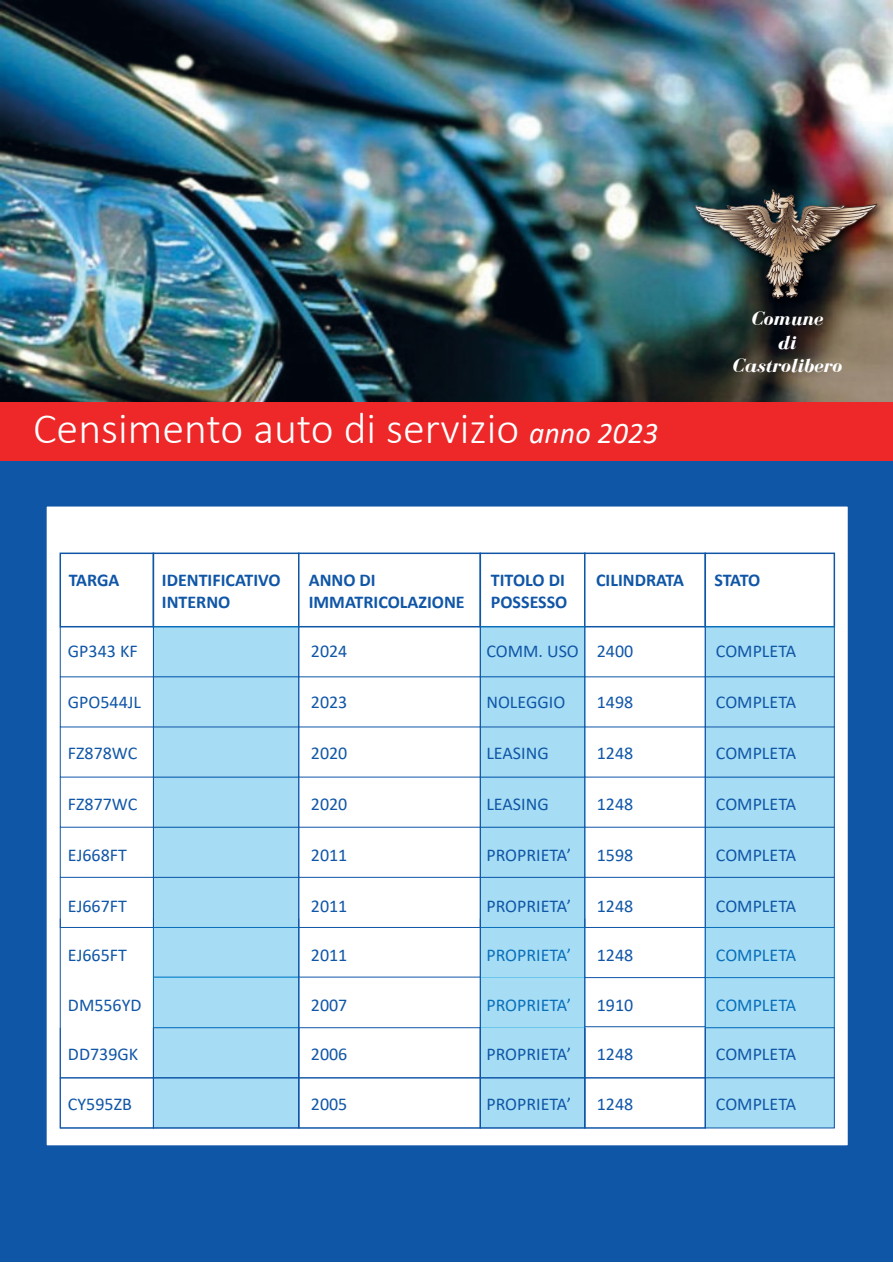
<style>
.page{position:relative;width:893px;height:1263px;background:#fff}
.page>*{position:absolute;margin:0;border:0;box-sizing:border-box;transform-origin:0 0}
.t1{font:300 43.95px "Calibri";color:#fff}
.t2{font:italic 700 19.5px/23.4px "Bodoni FLF";color:#fff;text-align:center}
.t3{font:18px "Calibri";color:#1056a7}
.t4{font:700 18px/21.6px "Calibri";color:#1056a7}
.s1{font-weight:400;font-style:italic;font-size:30px}
</style>
<div class="page">
<div style="left:0;top:402px;width:893px;height:860px;background:#1056a7"></div>
<img style="left:0;top:0;width:893px;height:402px">
<div style="left:45px;top:505px;width:804px;height:642px;background:#fff;border:2px solid #1056a7"></div>
<div style="left:60px;top:552px;width:94px;height:75px;background:#fff;border:2px solid #1056a7"></div>
<div style="left:153px;top:552px;width:146px;height:75px;background:#fff;border:2px solid #1056a7"></div>
<div style="left:298px;top:552px;width:183px;height:75px;background:#fff;border:2px solid #1056a7"></div>
<div style="left:480px;top:552px;width:105px;height:75px;background:#fff;border:2px solid #1056a7"></div>
<div style="left:584px;top:552px;width:122px;height:75px;background:#fff;border:2px solid #1056a7"></div>
<div style="left:704px;top:552px;width:131px;height:75px;background:#fff;border:2px solid #1056a7"></div>
<img style="left:689px;top:183px;width:200px;height:127px">
<img style="left:695px;top:189px;width:182px;height:110px">
<div style="left:0;top:402px;width:893px;height:58px;background:#ee2729"></div>
<div style="left:60px;top:626px;width:94px;height:51px;border:1px solid #1056a7"></div>
<div style="left:298px;top:626px;width:183px;height:51px;border:1px solid #1056a7"></div>
<div style="left:584px;top:626px;width:122px;height:51px;border:1px solid #1056a7"></div>
<div style="left:60px;top:877px;width:94px;height:51px;border:1px solid #1056a7"></div>
<div style="left:298px;top:877px;width:183px;height:51px;border:1px solid #1056a7"></div>
<div style="left:584px;top:877px;width:122px;height:51px;border:1px solid #1056a7"></div>
<div style="left:584px;top:927px;width:122px;height:51px;border:1px solid #1056a7"></div>
<div style="left:584px;top:976px;width:122px;height:51px;border:1px solid #1056a7"></div>
<div style="left:480px;top:627px;width:105px;height:50px;background:#a6ddf4"></div>
<div style="left:480px;top:677px;width:105px;height:50px;background:#a6ddf4"></div>
<div style="left:480px;top:727px;width:105px;height:50px;background:#a6ddf4"></div>
<div style="left:480px;top:777px;width:105px;height:50px;background:#a6ddf4"></div>
<div style="left:480px;top:827px;width:105px;height:50px;background:#a6ddf4"></div>
<div style="left:480px;top:877px;width:105px;height:50px;background:#a6ddf4"></div>
<div style="left:480px;top:1028px;width:105px;height:50px;background:#a6ddf4"></div>
<div style="left:480px;top:1078px;width:105px;height:50px;background:#a6ddf4"></div>
<div style="left:705px;top:627px;width:129px;height:50px;background:#a6ddf4"></div>
<div style="left:705px;top:677px;width:129px;height:50px;background:#a6ddf4"></div>
<div style="left:705px;top:727px;width:129px;height:50px;background:#a6ddf4"></div>
<div style="left:705px;top:777px;width:129px;height:50px;background:#a6ddf4"></div>
<div style="left:705px;top:827px;width:129px;height:50px;background:#a6ddf4"></div>
<div style="left:705px;top:877px;width:129px;height:50px;background:#a6ddf4"></div>
<div style="left:705px;top:1028px;width:129px;height:50px;background:#a6ddf4"></div>
<div style="left:705px;top:1078px;width:129px;height:50px;background:#a6ddf4"></div>
<div style="left:153px;top:627px;width:146px;height:50px;background:#a6ddf4"></div>
<div style="left:153px;top:677px;width:146px;height:50px;background:#a6ddf4"></div>
<div style="left:153px;top:727px;width:146px;height:50px;background:#a6ddf4"></div>
<div style="left:153px;top:777px;width:146px;height:50px;background:#a6ddf4"></div>
<div style="left:153px;top:827px;width:146px;height:50px;background:#a6ddf4"></div>
<div style="left:153px;top:877px;width:146px;height:50px;background:#a6ddf4"></div>
<div style="left:153px;top:1078px;width:146px;height:50px;background:#a6ddf4"></div>
<div style="left:153px;top:626px;width:146px;height:51px;border:1px solid #1056a7"></div>
<div style="left:153px;top:676px;width:146px;height:51px;border:1px solid #1056a7"></div>
<div style="left:153px;top:777px;width:146px;height:50px;border:1px solid #1056a7"></div>
<div style="left:153px;top:827px;width:146px;height:51px;border:1px solid #1056a7"></div>
<div style="left:153px;top:877px;width:146px;height:51px;border:1px solid #1056a7"></div>
<div style="left:298px;top:926px;width:183px;height:51px;border:1px solid #1056a7"></div>
<div style="left:480px;top:626px;width:105px;height:51px;border:1px solid #1056a7"></div>
<div style="left:480px;top:676px;width:105px;height:51px;border:1px solid #1056a7"></div>
<div style="left:480px;top:727px;width:105px;height:50px;border:1px solid #1056a7"></div>
<div style="left:480px;top:777px;width:105px;height:50px;border:1px solid #1056a7"></div>
<div style="left:480px;top:827px;width:105px;height:51px;border:1px solid #1056a7"></div>
<div style="left:480px;top:877px;width:105px;height:51px;border:1px solid #1056a7"></div>
<div style="left:705px;top:626px;width:130px;height:51px;border:1px solid #1056a7"></div>
<div style="left:705px;top:676px;width:130px;height:51px;border:1px solid #1056a7"></div>
<div style="left:705px;top:777px;width:130px;height:51px;border:1px solid #1056a7"></div>
<div style="left:705px;top:827px;width:130px;height:51px;border:1px solid #1056a7"></div>
<div style="left:705px;top:877px;width:130px;height:51px;border:1px solid #1056a7"></div>
<div style="left:60px;top:918px;width:94px;height:160px;border:1px solid #1056a7"></div>
<div style="left:298px;top:1027px;width:183px;height:51px;border:1px solid #1056a7"></div>
<div style="left:60px;top:1077px;width:94px;height:51px;border:1px solid #1056a7"></div>
<div style="left:298px;top:1077px;width:183px;height:51px;border:1px solid #1056a7"></div>
<div style="left:480px;top:927px;width:105px;height:50px;background:#a6ddf4"></div>
<div style="left:480px;top:977px;width:105px;height:50px;background:#a6ddf4"></div>
<div style="left:584px;top:1077px;width:122px;height:51px;border:1px solid #1056a7"></div>
<div style="left:705px;top:927px;width:129px;height:101px;background:#a6ddf4"></div>
<div style="left:153px;top:918px;width:146px;height:159px;background:#a6ddf4"></div>
<div style="left:153px;top:1077px;width:146px;height:51px;border:1px solid #1056a7"></div>
<div style="left:480px;top:918px;width:105px;height:160px;border:1px solid #1056a7"></div>
<div style="left:480px;top:1077px;width:105px;height:51px;border:1px solid #1056a7"></div>
<div style="left:705px;top:1027px;width:130px;height:51px;border:1px solid #1056a7"></div>
<div style="left:705px;top:1077px;width:130px;height:51px;border:1px solid #1056a7"></div>
<h1 class="t1" style="left:33px;top:401px;width:627px">Censimento auto di servizio <span class="s1">anno 2023</span></h1>
<p class="t2" style="left:732px;top:308px;width:111px">Comune<br>di<br>Castrolibero</p>
<p class="t4" style="left:69px;top:569px;width:52px">TARGA</p>
<p class="t4" style="left:162px;top:569px;width:120px">IDENTIFICATIVO<br>INTERNO</p>
<p class="t4" style="left:309px;top:569px;width:157px">ANNO DI<br>IMMATRICOLAZIONE</p>
<p class="t4" style="left:491px;top:569px;width:78px">TITOLO DI<br>POSSESSO</p>
<p class="t4" style="left:596px;top:569px;width:89px">CILINDRATA</p>
<p class="t4" style="left:714px;top:569px;width:47px">STATO</p>
<p class="t3" style="left:68px;top:638px;width:71px">GP343 KF</p>
<p class="t3" style="left:68px;top:689px;width:75px">GPO544JL</p>
<p class="t3" style="left:68px;top:740px;width:71px">FZ878WC</p>
<p class="t3" style="left:68px;top:791px;width:71px">FZ877WC</p>
<p class="t3" style="left:68px;top:842px;width:60px">EJ668FT</p>
<p class="t3" style="left:68px;top:893px;width:60px">EJ667FT</p>
<p class="t3" style="left:68px;top:943px;width:60px">EJ665FT</p>
<p class="t3" style="left:68px;top:992px;width:75px">DM556YD</p>
<p class="t3" style="left:68px;top:1042px;width:72px">DD739GK</p>
<p class="t3" style="left:68px;top:1091px;width:65px">CY595ZB</p>
<p class="t3" style="left:716px;top:638px;width:82px">COMPLETA</p>
<p class="t3" style="left:716px;top:689px;width:82px">COMPLETA</p>
<p class="t3" style="left:716px;top:740px;width:82px">COMPLETA</p>
<p class="t3" style="left:716px;top:791px;width:82px">COMPLETA</p>
<p class="t3" style="left:716px;top:842px;width:82px">COMPLETA</p>
<p class="t3" style="left:716px;top:893px;width:82px">COMPLETA</p>
<p class="t3" style="left:716px;top:943px;width:82px">COMPLETA</p>
<p class="t3" style="left:716px;top:992px;width:82px">COMPLETA</p>
<p class="t3" style="left:716px;top:1042px;width:82px">COMPLETA</p>
<p class="t3" style="left:716px;top:1091px;width:82px">COMPLETA</p>
<p class="t3" style="left:597px;top:638px;width:38px">2400</p>
<p class="t3" style="left:597px;top:689px;width:38px">1498</p>
<p class="t3" style="left:597px;top:740px;width:38px">1248</p>
<p class="t3" style="left:597px;top:791px;width:38px">1248</p>
<p class="t3" style="left:597px;top:842px;width:38px">1598</p>
<p class="t3" style="left:597px;top:893px;width:38px">1248</p>
<p class="t3" style="left:597px;top:943px;width:38px">1248</p>
<p class="t3" style="left:597px;top:992px;width:38px">1910</p>
<p class="t3" style="left:597px;top:1042px;width:38px">1248</p>
<p class="t3" style="left:597px;top:1091px;width:38px">1248</p>
<p class="t3" style="left:486px;top:638px;width:94px">COMM. USO</p>
<p class="t3" style="left:486px;top:689px;width:80px">NOLEGGIO</p>
<p class="t3" style="left:486px;top:740px;width:64px">LEASING</p>
<p class="t3" style="left:486px;top:791px;width:64px">LEASING</p>
<p class="t3" style="left:486px;top:842px;width:86px">PROPRIETA’</p>
<p class="t3" style="left:486px;top:893px;width:86px">PROPRIETA’</p>
<p class="t3" style="left:486px;top:943px;width:86px">PROPRIETA’</p>
<p class="t3" style="left:486px;top:992px;width:86px">PROPRIETA’</p>
<p class="t3" style="left:486px;top:1042px;width:86px">PROPRIETA’</p>
<p class="t3" style="left:486px;top:1091px;width:86px">PROPRIETA’</p>
<p class="t3" style="left:311px;top:638px;width:38px">2024</p>
<p class="t3" style="left:311px;top:689px;width:38px">2023</p>
<p class="t3" style="left:311px;top:740px;width:38px">2020</p>
<p class="t3" style="left:311px;top:791px;width:38px">2020</p>
<p class="t3" style="left:311px;top:842px;width:38px">2011</p>
<p class="t3" style="left:311px;top:893px;width:38px">2011</p>
<p class="t3" style="left:311px;top:943px;width:38px">2011</p>
<p class="t3" style="left:311px;top:992px;width:38px">2007</p>
<p class="t3" style="left:311px;top:1042px;width:38px">2006</p>
<p class="t3" style="left:311px;top:1091px;width:38px">2005</p>
</div>
